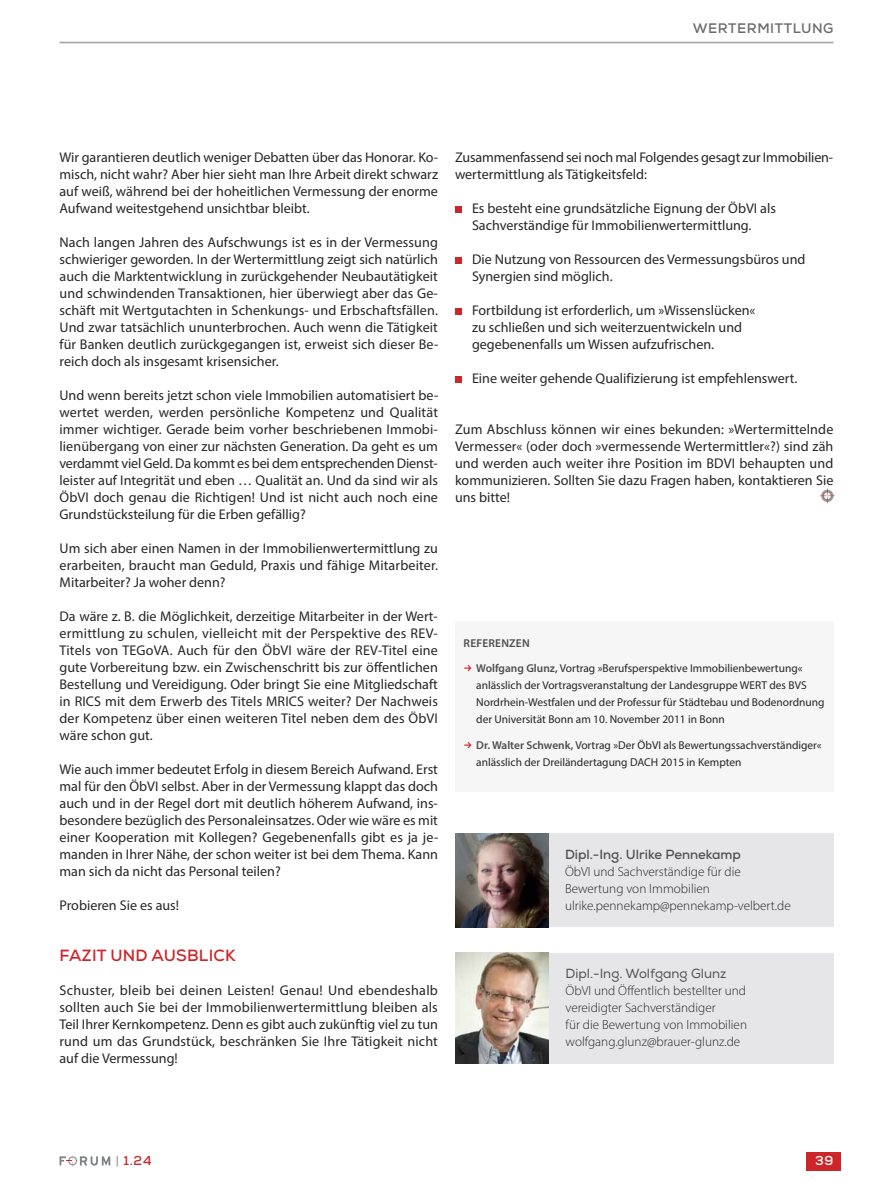
<style>
.page{position:relative;width:893px;height:1191px;background:#fff}
.page>*{position:absolute;margin:0;border:0;box-sizing:border-box;transform-origin:0 0}
.t1{font:700 16.2px "Nexa";letter-spacing:.015em;color:#cc262a}
.t2{font:14.1px/17px "Myriad Pro";color:#272526;text-align:justify}
.t3{font:700 13.8px "Nexa";letter-spacing:.04em;color:#6c6b6c}
.t4{font:300 13.2px/17px "Myriad Pro";color:#272526}
.t5{font:700 13.2px "Nexa";color:#525152}
.t6{font:13.2px "Nexa";color:#525152}
.t7{font:700 12.9px "Nexa";color:#cc262a}
.t8{font:700 12.9px "Nexa";color:#fff}
.t9{font:11.4px/17px "Myriad Pro";color:#272526}
.t10{font:600 11.4px "Myriad Pro";letter-spacing:.02em;color:#4c4d4f}
.s1{font-weight:600;color:#4c4d4f}
.s2{font-weight:300;color:#58595c}
.s3{color:#58595c}
</style>
<div class="page">
<hr style="left:60px;top:42px;width:773px;height:1px;background:#a5a7ab">
<div style="left:806px;top:1151px;width:34px;height:19px;background:#cc262a"></div>
<svg style="left:60px;top:1155px;width:50px;height:11px"></svg>
<div style="left:455px;top:376px;width:7px;height:7px;background:#cc262a"></div>
<div style="left:455px;top:308px;width:7px;height:7px;background:#cc262a"></div>
<div style="left:455px;top:257px;width:7px;height:7px;background:#cc262a"></div>
<div style="left:455px;top:206px;width:7px;height:7px;background:#cc262a"></div>
<svg style="left:820px;top:488px;width:15px;height:15px"></svg>
<div style="left:455px;top:952px;width:378px;height:111px;background:#e6e6e8"></div>
<img style="left:455px;top:952px;width:94px;height:111px">
<div style="left:455px;top:621px;width:378px;height:170px;background:#f6f6f6"></div>
<div style="left:455px;top:833px;width:378px;height:94px;background:#e6e6e8"></div>
<img style="left:455px;top:833px;width:94px;height:94px">
<p class="t3" style="left:693px;top:24px;width:142px">WERTERMITTLUNG</p>
<p class="t2" style="left:60px;top:150px;width:380px">Wir garantieren deutlich weniger Debatten über das Honorar. Ko&shy;misch, nicht wahr? Aber hier sieht man Ihre Arbeit direkt schwarz auf weiß, während bei der hoheitlichen Vermessung der enorme Aufwand weitestgehend unsichtbar bleibt.</p>
<p class="t2" style="left:60px;top:235px;width:380px">Nach langen Jahren des Aufschwungs ist es in der Vermessung schwieriger geworden. In der Wertermittlung zeigt sich natürlich auch die Marktentwicklung in zurückgehender Neubautätigkeit und schwindenden Transaktionen, hier überwiegt aber das Ge - schäft mit Wertgutachten in Schenkungs- und Erbschaftsfällen.<br>Und zwar tatsächlich ununterbrochen. Auch wenn die Tätigkeit für Banken deutlich zurückgegangen ist, erweist sich dieser Be&shy;reich doch als insgesamt krisensicher.</p>
<p class="t2" style="left:60px;top:388px;width:380px">Und wenn bereits jetzt schon viele Immobilien automatisiert be&shy;wertet werden, werden persönliche Kompetenz und Qualität immer wichtiger. Gerade beim vorher beschriebenen Immo bi - lienübergang von einer zur nächsten Generation. Da geht es um verdammt viel Geld. Da kommt es bei dem entsprechenden Dienst - leister auf Integrität und eben … Qualität an. Und da sind wir als ÖbVI doch genau die Richtigen! Und ist nicht auch noch eine Grundstücks teilung für die Erben gefällig?</p>
<p class="t2" style="left:60px;top:541px;width:380px">Um sich aber einen Namen in der Immobilienwertermittlung zu erarbeiten, braucht man Geduld, Praxis und fähige Mitarbeiter.<br>Mitarbeiter? Ja woher denn?</p>
<p class="t2" style="left:60px;top:609px;width:380px">Da wäre z. B. die Möglichkeit, der zeitige Mitarbeiter in der Wert - ermittlung zu schulen, vielleicht mit der Perspektive des REV-Titels von TEGoVA. Auch für den ÖbVI wäre der REV-Titel eine gute Vorbereitung bzw. ein Zwischenschritt bis zur öffentlichen Bestellung und Vereidigung. Oder bringt Sie eine Mitgliedschaft in RICS mit dem Erwerb des Titels MRICS weiter? Der Nachweis der Kompetenz über einen weiteren Titel neben dem des ÖbVI wäre schon gut.</p>
<p class="t2" style="left:60px;top:762px;width:380px">Wie auch immer bedeutet Erfolg in diesem Bereich Aufwand. Erst mal für den ÖbVI selbst. Aber in der Vermessung klappt das doch auch und in der Regel dort mit deutlich höherem Aufwand, ins&shy;besondere bezüglich des Personaleinsatzes. Oder wie wäre es mit einer Kooperation mit Kollegen? Gegebenenfalls gibt es ja je&shy;manden in Ihrer Nähe, der schon weiter ist bei dem Thema. Kann man sich da nicht das Personal teilen?</p>
<p class="t2" style="left:60px;top:898px;width:121px">Probieren Sie es aus!</p>
<p class="t1" style="left:60px;top:950px;width:178px">FAZIT UND AUSBLICK</p>
<p class="t2" style="left:60px;top:983px;width:380px">Schuster, bleib bei deinen Leisten! Genau! Und ebendeshalb sollten auch Sie bei der Immobilienwertermittlung bleiben als Teil Ihrer Kernkompetenz. Denn es gibt auch zukünftig viel zu tun rund um das Grundstück, beschränken Sie Ihre Tätigkeit nicht auf die Vermessung!</p>
<p class="t2" style="left:455px;top:150px;width:380px">Zusammenfassend sei noch mal Folgendes gesagt zur Immobilien - wertermittlung als Tätigkeitsfeld:</p>
<p class="t2" style="left:472px;top:201px;width:305px">Es besteht eine grundsätzliche Eignung der ÖbVI als<br>Sachverständige für Immobilienwertermittlung.</p>
<p class="t2" style="left:472px;top:252px;width:335px">Die Nutzung von Ressourcen des Vermessungsbüros und<br>Synergien sind möglich.</p>
<p class="t2" style="left:472px;top:303px;width:285px;text-align:left">Fortbildung ist erforderlich, um »Wissenslücken« zu schließen und sich weiterzuentwickeln und gegebenenfalls um Wissen aufzufrischen.</p>
<p class="t2" style="left:472px;top:371px;width:327px">Eine weiter gehende Qualifizierung ist empfehlenswert.</p>
<p class="t2" style="left:455px;top:422px;width:380px">Zum Abschluss können wir eines bekunden: »Wertermittelnde Vermesser« (oder doch »vermessende Wertermittler«?) sind zäh und werden auch weiter ihre Position im BDVI behaupten und kommunizieren. Sollten Sie dazu Fragen haben, kontaktieren Sie uns bitte!</p>
<p class="t10" style="left:464px;top:638px;width:68px">REFERENZEN</p>
<p class="t9" style="left:476px;top:660px;width:350px"><span class="s1">Wolfgang Glunz,</span> Vortrag »Berufsperspektive Immobilienbewertung« anlässlich der Vortragsveranstaltung der Landesgruppe WERT des BVS Nordrhein-Westfalen und der Professur für Städtebau und Bodenordnung der Universität Bonn am 10. November 2011 in Bonn</p>
<p class="t9" style="left:476px;top:737px;width:347px"><span class="s1">Dr. Walter Schwenk,</span> Vortrag »Der ÖbVI als Bewertungssachverständiger« anlässlich der Dreiländertagung DACH 2015 in Kempten</p>
<p class="t5" style="left:565px;top:850px;width:177px">Dipl.-Ing. Ulrike Pennekamp</p>
<p class="t4" style="left:565px;top:864px;width:227px">ÖbVI und Sachverständige für die<br>Bewertung von Immobilien ulrike.pennekamp@pennekamp-velbert.de</p>
<p class="t6" style="left:566px;top:969px;width:162px">Dipl.-Ing. Wolfgang Glunz</p>
<p class="t4" style="left:566px;top:983px;width:183px">ÖbVI und Öffentlich bestellter und vereidigter Sachverständiger<br>für die Bewertung von Immobilien wolfgang.glunz@brauer-glunz.de</p>
<p class="t7" style="left:116px;top:1156px;width:37px"><span class="s2">|</span> 1<span class="s3">.</span>24</p>
<p class="t8" style="left:815px;top:1156px;width:20px">39</p>
</div>
